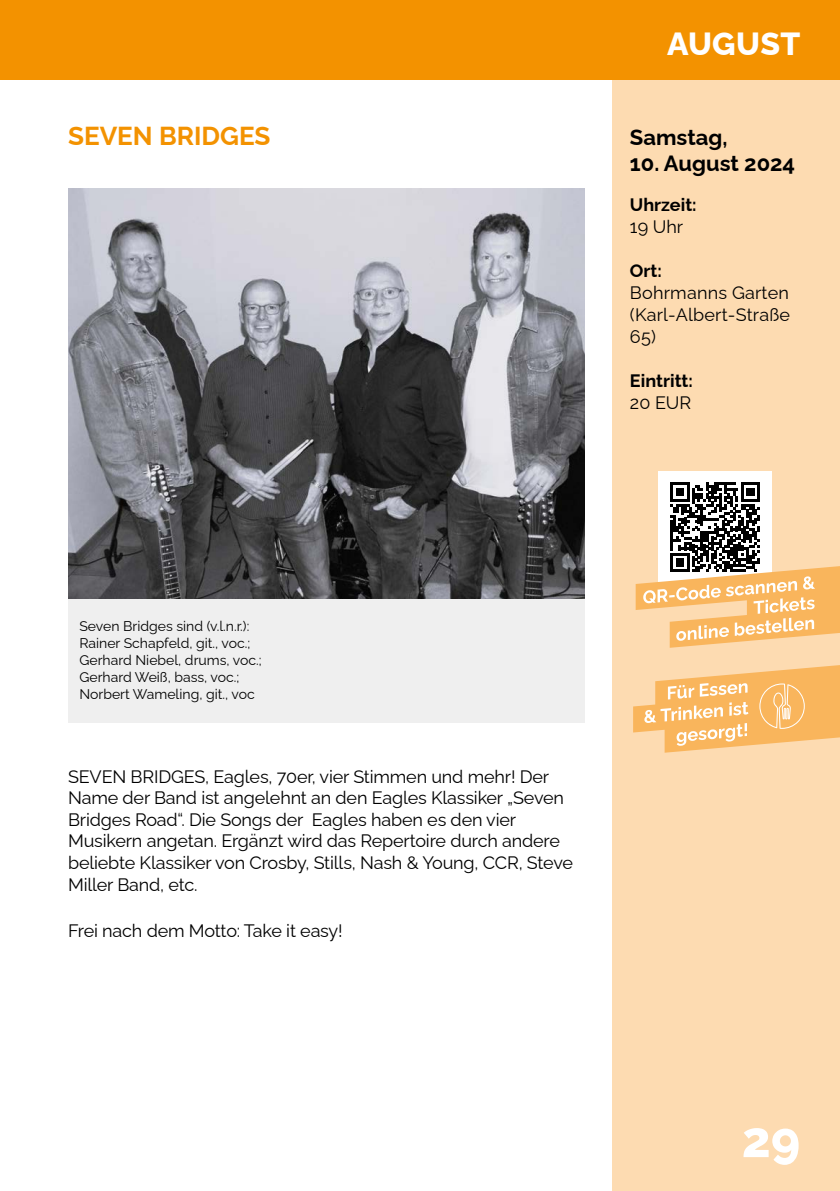
<style>
.page{position:relative;width:840px;height:1191px;background:#fff}
.page>*{position:absolute;margin:0;border:0;box-sizing:border-box;transform-origin:0 0}
.t1{font:800 50px "Raleway";color:#fff}
.t2{font:800 32px "Raleway";letter-spacing:.01em;color:#fff}
.t3{font:700 26px "Raleway";color:#f39200}
.t4{font:700 22px "Raleway";color:#000}
.t5{font:18px/21.6px "Raleway";letter-spacing:-.01em;color:#000;text-align:justify}
.t6{font:700 18px "Raleway";color:#000}
.t7{font:14px/16.8px "Raleway";color:#000}
</style>
<div class="page">
<div style="left:612px;top:31px;width:227px;height:1160px;background:#fddbb1"></div>
<div style="left:0;top:0;width:839px;height:79px;background:#f39200"></div>
<img style="left:68px;top:189px;width:516px;height:410px">
<div style="left:658px;top:470px;width:113px;height:129px;background:#fff"></div>
<svg style="left:635px;top:482px;width:204px;height:166px"></svg>
<svg style="left:633px;top:665px;width:206px;height:88px"></svg>
<div style="left:68px;top:599px;width:516px;height:123px;background:#efefef"></div>
<h3 class="t3" style="left:68px;top:115px;width:204px">SEVEN BRIDGES</h3>
<h2 class="t2" style="left:666px;top:18px;width:134px">AUGUST</h2>
<p class="t4" style="left:629px;top:119px;width:99px">Samstag,</p>
<p class="t4" style="left:629px;top:146px;width:167px">10. August 2024</p>
<p class="t6" style="left:629px;top:190px;width:68px">Uhrzeit:</p>
<p class="t5" style="left:629px;top:214px;width:55px">19 Uhr</p>
<p class="t6" style="left:629px;top:256px;width:33px">Ort:</p>
<p class="t5" style="left:629px;top:279px;width:161px">Bohrmanns Garten (Karl-Albert-Straße 65)</p>
<p class="t6" style="left:629px;top:366px;width:64px">Eintritt:</p>
<p class="t5" style="left:629px;top:390px;width:63px">20 EUR</p>
<p class="t7" style="left:79px;top:616px;width:184px">Seven Bridges sind (v.l.n.r.):<br>Rainer Schapfeld, git., voc.;<br>Gerhard Niebel, drums, voc.;<br>Gerhard Weiß, bass, voc.;<br>Norbert Wameling, git., voc</p>
<p class="t5" style="left:68px;top:763px;width:506px;text-align:left">SEVEN BRIDGES, Eagles, 70er, vier Stimmen und mehr! Der Name der Band ist angelehnt an den Eagles Klassiker „Seven Bridges Road“. Die Songs der Eagles haben es den vier Musikern angetan. Ergänzt wird das Repertoire durch andere beliebte Klassiker von Crosby, Stills, Nash &amp; Young, CCR, Steve Miller Band, etc.</p>
<p class="t5" style="left:68px;top:918px;width:276px">Frei nach dem Motto: Take it easy!</p>
<h1 class="t1" style="left:741px;top:1099px;width:60px">29</h1>
</div>
